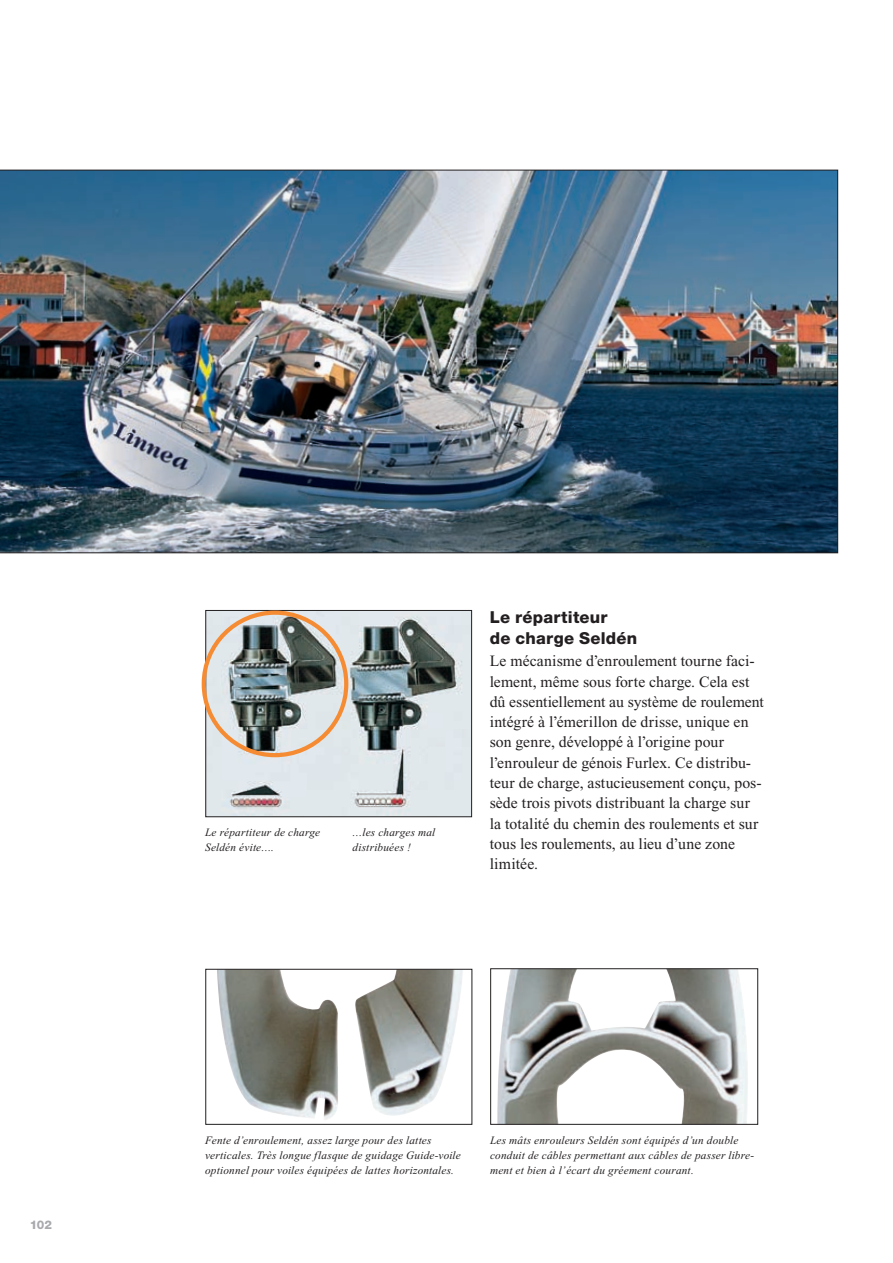
<style>
.page{position:relative;width:893px;height:1263px;background:#fff}
.page>*{position:absolute;margin:0;border:0;box-sizing:border-box;transform-origin:0 0}
.t1{font:800 16.5px/21px "Helvetica Neue LT Pro";letter-spacing:.015em;color:#231f20}
.t2{font:15.75px/20.2px "Times New Roman";color:#231f20}
.t3{font:800 12px "Helvetica Neue LT Pro";color:#a8a9ad}
.t4{font:italic 11.25px/15px "Times New Roman";letter-spacing:.015em;color:#231f20}
</style>
<div class="page">
<img style="left:497px;top:970px;width:251px;height:152px">
<div style="left:490px;top:968px;width:268px;height:156px;border:1px solid #231f20"></div>
<img style="left:217px;top:971px;width:246px;height:154px">
<div style="left:206px;top:969px;width:266px;height:155px;border:1px solid #231f20"></div>
<img style="left:208px;top:612px;width:262px;height:203px">
<div style="left:206px;top:610px;width:266px;height:207px;border:1px solid #231f20"></div>
<div style="left:202px;top:610px;width:146px;height:147px;border:4px solid #f58b32;border-radius:50%"></div>
<img style="left:0;top:170px;width:838px;height:383px">
<p class="t3" style="left:30px;top:1217px;width:24px">102</p>
<p class="t4" style="left:205px;top:825px;width:117px">Le répartiteur de charge<br>Seldén évite….</p>
<p class="t4" style="left:353px;top:825px;width:84px">…les charges mal distribuées !</p>
<p class="t1" style="left:490px;top:607px;width:149px">Le répartiteur<br>de charge Seldén</p>
<p class="t2" style="left:490px;top:651px;width:276px">Le mécanisme d’enroulement tourne faci&shy;lement, même sous forte charge. Cela est dû essentiellement au système de roulement intégré à l’émerillon de drisse, unique en son genre, développé à l’origine pour l’enrouleur de génois Furlex. Ce distribu&shy;teur de charge, astucieusement conçu, pos&shy;sède trois pivots distribuant la charge sur la totalité du chemin des roulements et sur tous les roulements, au lieu d’une zone limitée.</p>
<p class="t4" style="left:205px;top:1133px;width:257px">Fente d’enroulement, assez large pour des lattes verticales. Très longue flasque de guidage Guide-voile optionnel pour voiles équipées de lattes horizontales.</p>
<p class="t4" style="left:490px;top:1133px;width:266px">Les mâts enrouleurs Seldén sont équipés d’un double conduit de câbles permettant aux câbles de passer libre&shy;ment et bien à l’écart du gréement courant.</p>
</div>
